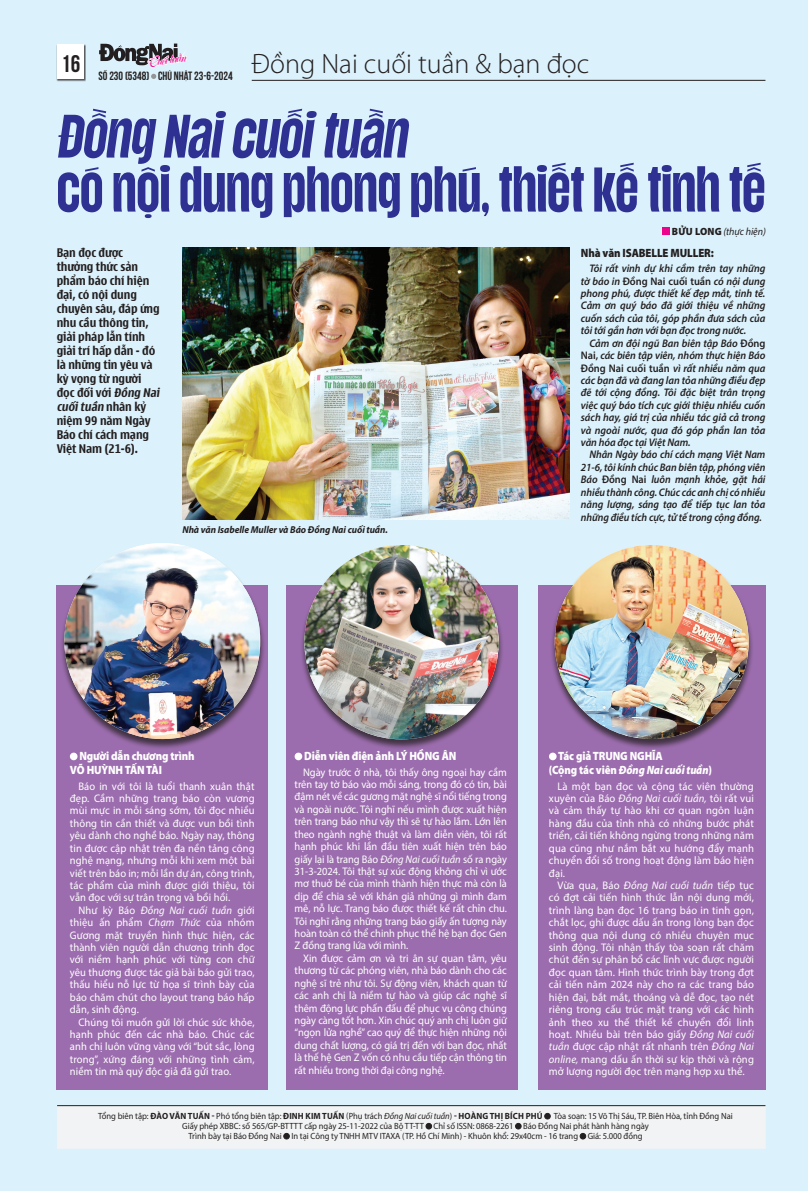
<style>
.page{position:relative;width:808px;height:1191px;background:#dbf1fb}
.page>*{position:absolute;margin:0;border:0;box-sizing:border-box;transform-origin:0 0}
.t1{font:63px/54px "HY Gralay 2";color:#2e3092}
.t2{font:300 28px "Myriad Pro";color:#231f20}
.t3{font:24px "VL Bebas Neue Z Small";color:#231f20}
.t4{font:700 12px/14px "UTM Nokia Standard";letter-spacing:-.01em;color:#231f20;scale:.9 1}
.t5{font:900 12px/14px "Myriad Pro";letter-spacing:-.01em;color:#fff;scale:.9 1}
.t6{font:12px "VL Bebas Neue Z Small";color:#231f20}
.t7{font:900 12px "Myriad Pro";letter-spacing:-.01em;color:#231f20;scale:.9 1}
.t8{font:italic 11.3px "UTM Silk Script";color:#ed028c;scale:1.07 1}
.t9{font:11px/12.4px "Myriad Pro";letter-spacing:.01em;color:#fff;text-align:justify;scale:.95 1}
.t10{font:11px/12.4px "Myriad Pro";letter-spacing:.01em;color:#fff;text-align:justify}
.t11{font:11px/12.4px "Myriad Pro";letter-spacing:.01em;color:#fff;text-align:justify;scale:.96 1}
.t12{font:italic 600 11px/12.4px "Myriad Pro";letter-spacing:-.005em;color:#231f20;text-align:justify;scale:.95 1}
.t13{font:italic 600 11px/12.4px "Myriad Pro";letter-spacing:-.005em;color:#231f20;text-align:justify;scale:.94 1}
.t14{font:italic 10.5px "Myriad Pro";letter-spacing:-.005em;color:#231f20;scale:.95 1}
.t15{font:italic 700 10px "Myriad Pro";letter-spacing:-.005em;color:#231f20;scale:.95 1}
.t16{font:9px/10px "Myriad Pro";letter-spacing:-.005em;color:#231f20;text-align:center;scale:.95 1}
.s1{font-style:normal}
.s2{font-weight:900;font-style:normal}
.s3{font-style:italic}
.s4{font-weight:700}
</style>
<div class="page">
<div style="left:56px;top:44px;width:30px;height:37px;background:#5c6063"></div>
<div style="left:57px;top:45px;width:27px;height:34px;background:#fff"></div>
<svg style="left:151px;top:74px;width:5px;height:5px"></svg>
<svg style="left:99px;top:44px;width:88px;height:24px"></svg>
<hr style="left:252px;top:80px;width:513px;height:1px;background:#231f20">
<div style="left:538px;top:585px;width:227px;height:504px;background:#9c6dae"></div>
<div style="left:286px;top:585px;width:231px;height:504px;background:#9c6dae"></div>
<div style="left:57px;top:585px;width:211px;height:504px;background:#9c6dae"></div>
<div style="left:57px;top:1105px;width:708px;height:43px;background:#f2f3f4;border:1px solid #f2f3f4"></div>
<svg style="left:544px;top:1113px;width:6px;height:6px"></svg>
<svg style="left:426px;top:1123px;width:6px;height:6px"></svg>
<svg style="left:515px;top:1123px;width:6px;height:6px"></svg>
<div style="left:283px;top:1133px;width:7px;height:6px;border:1px solid #231f20;border-radius:50%"></div>
<svg style="left:580px;top:1133px;width:6px;height:6px"></svg>
<hr style="left:57px;top:1105px;width:708px;height:1px;background:#231f20">
<div style="left:662px;top:228px;width:8px;height:7px;background:#ed028c"></div>
<img style="left:183px;top:247px;width:386px;height:273px">
<div style="left:550px;top:545px;width:205px;height:205px;background:#231f20;opacity:.75"></div>
<img style="left:555px;top:545px;width:194px;height:194px;border-radius:97px">
<div style="left:300px;top:545px;width:205px;height:205px;background:#231f20;opacity:.75"></div>
<img style="left:304px;top:545px;width:195px;height:194px;border-radius:97px">
<div style="left:60px;top:543px;width:206px;height:207px;background:#231f20;opacity:.75"></div>
<img style="left:64px;top:543px;width:196px;height:196px">
<div style="left:70px;top:752px;width:8px;height:8px;background:#fff;border-radius:50%"></div>
<div style="left:295px;top:752px;width:7px;height:8px;background:#fff;border-radius:50%"></div>
<div style="left:549px;top:752px;width:8px;height:8px;background:#fff;border-radius:50%"></div>
<h3 class="t3" style="left:61px;top:50px;width:21px">16</h3>
<h2 class="t2" style="left:252px;top:47px;width:339px">Đồng Nai cuối tuần &amp; bạn đọc</h2>
<p class="t8" style="left:145px;top:54px;width:38px;rotate:-9deg">Cuối tuần</p>
<p class="t6" style="left:99px;top:70px;width:136px">SỐ 230 (5348) chủ nhật 23-6-2024</p>
<h1 class="t1" style="left:57px;top:105px;width:710px">Đồng Naicuốituần<br>có nội dung phong phú, thiết kế tinh tế</h1>
<p class="t7" style="left:581px;top:245px;width:149px">Nhà văn ISABELLE MULLER:</p>
<p class="t12" style="left:581px;top:262px;width:196px;text-indent:9px">Tôi rất vinh dự khi cầm trên tay những tờ báo in <span class="s1">Đồng Nai cuối tuần</span> có nội dung phong phú, được thiết kế đẹp mắt, tinh tế.<br>Cảm ơn quý báo đã giới thiệu về những cuốn sách của tôi, góp phần đưa sách của tôi tới gần hơn với bạn đọc trong nước.</p>
<p class="t12" style="left:581px;top:336px;width:196px;text-indent:9px">Cảm ơn đội ngũ Ban biên tập Báo <span class="s1">Đồng Nai,</span> các biên tập viên, nhóm thực hiện Báo <span class="s1">Đồng Nai cuối tuần</span> vì rất nhiều năm qua các bạn đã và đang lan tỏa những điều đẹp đẽ tới cộng đồng. Tôi đặc biệt trân trọng việc quý báo tích cực giới thiệu nhiều cuốn sách hay, giá trị của nhiều tác giả cả trong và ngoài nước, qua đó góp phần lan tỏa văn hóa đọc tại Việt Nam.</p>
<p class="t13" style="left:581px;top:448px;width:198px;text-indent:8px">Nhân Ngày báo chí cách mạng Việt Nam 21-6, tôi kính chúc Ban biên tập, phóng viên Báo <span class="s1">Đồng Nai</span> luôn mạnh khỏe, gặt hái nhiều thành công. Chúc các anh chị có nhiều năng lượng, sáng tạo để tiếp tục lan tỏa những điều tích cực, tử tế trong cộng đồng.</p>
<p class="t14" style="left:672px;top:225px;width:100px"><span class="s2">BỬU LONG</span> (thực hiện)</p>
<p class="t4" style="left:57px;top:245px;width:118px">Bạn đọc được thưởng thức sản phẩm báo chí hiện đại, có nội dung chuyên sâu, đáp ứng nhu cầu thông tin, giải pháp lẫn tính giải trí hấp dẫn - đó là những tin yêu và kỳ vọng từ người đọc đối với Đồng Nai cuốituần n h â n kỷ niệm 99 năm Ngày<br>Báo chí cách mạng<br>Việt Nam (21-6).</p>
<p class="t15" style="left:182px;top:523px;width:218px">Nhà văn Isabelle Muller và Báo Đồng Nai cuối tuần.</p>
<p class="t5" style="left:70px;top:748px;width:140px;text-indent:10px">Người dẫn chương trình<br>VÕ HUỲNH TẤN TÀI</p>
<p class="t11" style="left:70px;top:779px;width:194px;text-indent:9px">Báo in với tôi là tuổi thanh xuân thật đẹp. Cầm những trang báo còn vương mùi mực in mỗi sáng sớm, tôi đọc nhiều thông tin cần thiết và được vun bồi tình yêu dành cho nghề báo. Ngày nay, thông tin được cập nhật trên đa nền tảng công nghệ mạng, nhưng mỗi khi xem một bài viết trên báo in; mỗi lần dự án, công trình, tác phẩm của mình được giới thiệu, tôi vẫn đọc với sự trân trọng và bồi hồi.</p>
<p class="t11" style="left:70px;top:903px;width:194px;text-indent:9px">Như kỳ Báo <span class="s3">Đồng Nai cuối tuần</span> giới thiệu ấn phẩm <span class="s3">Chạm Thức</span> của nhóm Gương mặt truyền hình thực hiện, các thành viên người dẫn chương trình đọc với niềm hạnh phúc với từng con chữ yêu thương được tác giả bài báo gửi trao, thấu hiểu nỗ lực từ họa sĩ trình bày của báo chăm chút cho layout trang báo hấp dẫn, sinh động.</p>
<p class="t11" style="left:70px;top:1015px;width:194px;text-indent:9px">Chúng tôi muốn gửi lời chúc sức khỏe, hạnh phúc đến các nhà báo. Chúc các anh chị luôn vững vàng với “bút sắc, lòng trong”, xứng đáng với những tình cảm, niềm tin mà quý độc giả đã gửi trao.</p>
<p class="t5" style="left:304px;top:748px;width:171px">Diễn viên điện ảnh LÝ HỒNG ÂN</p>
<p class="t9" style="left:295px;top:765px;width:225px;text-indent:9px">Ngày trước ở nhà, tôi thấy ông ngoại hay cầm trên tay tờ báo vào mỗi sáng, trong đó có tin, bài đậm nét về các gương mặt nghệ sĩ nổi tiếng trong và ngoài nước. Tôi nghĩ nếu mình được xuất hiện trên trang báo như vậy thì sẽ tự hào lắm. Lớn lên theo ngành nghệ thuật và làm diễn viên, tôi rất hạnh phúc khi lần đầu tiên xuất hiện trên báo giấy lại là trang Báo <span class="s3">Đồng Nai cuối tuần</span> số ra ngày 31-3-2024. Tôi thật sự xúc động không chỉ vì ước mơ thuở bé của mình thành hiện thực mà còn là dịp để chia sẻ với khán giả những gì mình đam mê, nỗ lực. Trang báo được thiết kế rất chỉn chu.<br>Tôi nghĩ rằng những trang báo giấy ấn tượng này hoàn toàn có thể chinh phục thế hệ bạn đọc Gen Z đồng trang lứa với mình.</p>
<p class="t9" style="left:295px;top:951px;width:225px;text-indent:9px">Xin được cảm ơn và tri ân sự quan tâm, yêu thương từ các phóng viên, nhà báo dành cho các nghệ sĩ trẻ như tôi. Sự động viên, khách quan từ các anh chị là niềm tự hào và giúp các nghệ sĩ thêm động lực phấn đấu để phục vụ công chúng ngày càng tốt hơn. Xin chúc quý anh chị luôn giữ “ngọn lửa nghề” cao quý để thực hiện những nội dung chất lượng, có giá trị đến với bạn đọc, nhất là thế hệ Gen Z vốn có nhu cầu tiếp cận thông tin rất nhiều trong thời đại công nghệ.</p>
<p class="t5" style="left:549px;top:748px;width:183px;text-indent:9px">Tác giả TRUNG NGHĨA<br>(Cộng tác viên <span class="s3">Đồng Nai cuối tuần</span>)</p>
<p class="t10" style="left:549px;top:779px;width:207px;text-indent:9px">Là một bạn đọc và cộng tác viên thường xuyên của Báo <span class="s3">Đồng Nai cuối tuần,</span> tôi rất vui và cảm thấy tự hào khi cơ quan ngôn luận hàng đầu của tỉnh nhà có những bước phát triển, cải tiến không ngừng trong những năm qua cũng như nắm bắt xu hướng đẩy mạnh chuyển đổi số trong hoạt động làm báo hiện đại.</p>
<p class="t10" style="left:549px;top:879px;width:207px;text-indent:9px">Vừa qua, Báo <span class="s3">Đồng Nai cuối tuần</span> tiếp tục có đợt cải tiến hình thức lẫn nội dung mới, trình làng bạn đọc 16 trang báo in tinh gọn, chắt lọc, ghi được dấu ấn trong lòng bạn đọc thông qua nội dung có nhiều chuyên mục sinh động. Tôi nhận thấy tòa soạn rất chăm chút đến sự phân bổ các lĩnh vực được người đọc quan tâm. Hình thức trình bày trong đợt cải tiến năm 2024 này cho ra các trang báo hiện đại, bắt mắt, thoáng và dễ đọc, tạo nét riêng trong cấu trúc mặt trang với các hình ảnh theo xu thế thiết kế chuyển đổi linh hoạt. Nhiều bài trên báo giấy <span class="s3">Đồng Nai cuối tuần</span> được cập nhật rất nhanh trên <span class="s3">Đồng Nai online,</span> mang dấu ấn thời sự kịp thời và rộng mở lượng người đọc trên mạng hợp xu thế.</p>
<p class="t16" style="left:98px;top:1111px;width:669px">Tổng biên tập: <span class="s4">ĐÀO VĂN TUẤN -</span> Phó tổng biên tập: <span class="s4">ĐINH KIM TUẤN</span> (Phụ trách <span class="s3">Đồng Nai cuối tuần</span>) <span class="s4">- HOÀNG THỊ BÍCH PHÚ</span> Tòa soạn: 15 Võ Thị Sáu, TP. Biên Hòa, tỉnh Đồng Nai<br>Giấy phép XBBC: số 565/GP-BTTTT cấp ngày 25-11-2022 của Bộ TT-TT Chỉ số ISSN: 0868-2261 Báo Đồng Nai phát hành hàng ngày<br>Trình bày tại Báo Đồng Nai In tại Công ty TNHH MTV ITAXA (TP. Hồ Chí Minh) - Khuôn khổ: 29x40cm - 16 trang Giá: 5.000 đồng</p>
</div>
